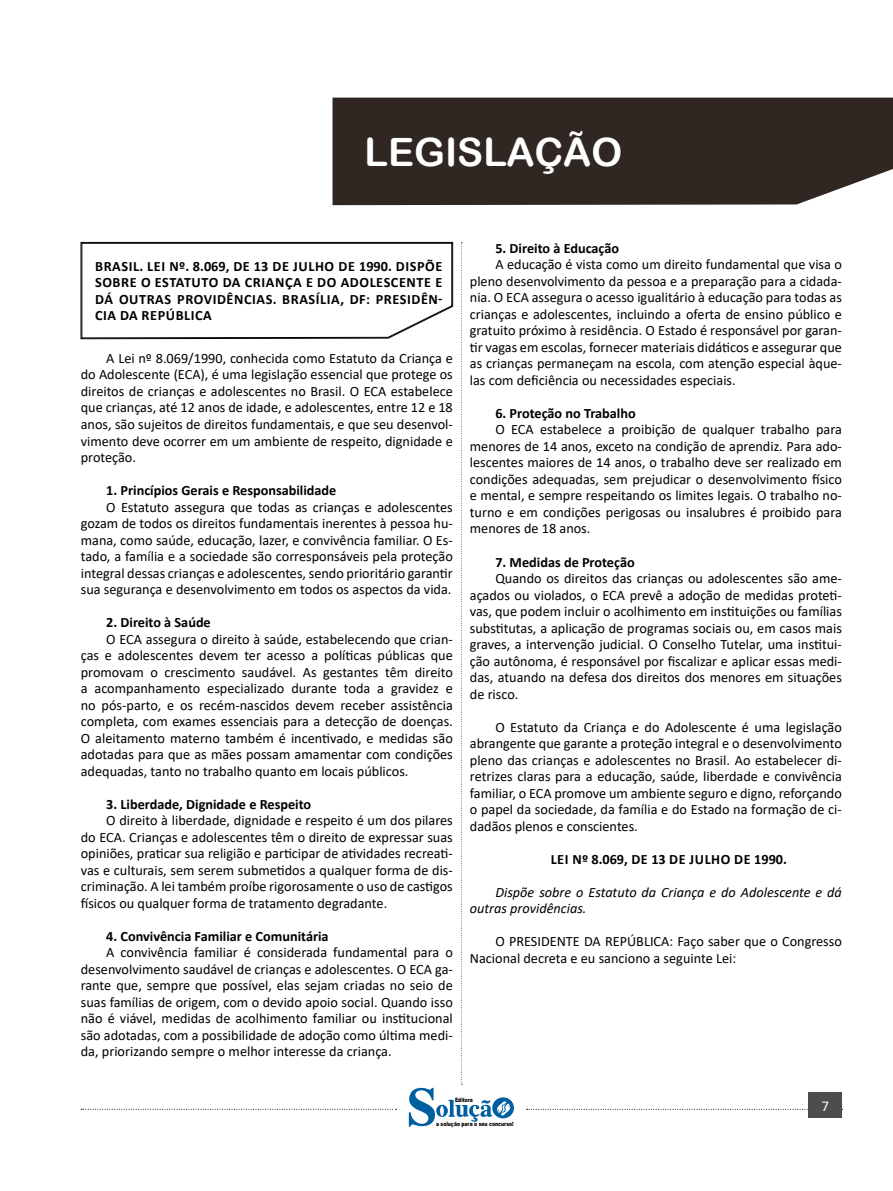
<style>
.page{position:relative;width:893px;height:1191px;background:#fff}
.page>*{position:absolute;margin:0;border:0;box-sizing:border-box;transform-origin:0 0}
.t1{font:39px "Arial Rounded MT Bold";color:#fff}
.t2{font:15px "Calibri";color:#fff}
.TEXTO_BASE{font:14.25px/16.5px "Calibri";color:#000;text-align:justify}
.TITULO_DE_ASSUNTO__CORPO{font:700 14.25px "Calibri";color:#000}
.CAIXINHAS{font:700 14.25px/16.5px "Calibri";letter-spacing:.04em;color:#000;text-align:justify}
.TEXTO_BASE-2{font:italic 14.25px/16.5px "Calibri";color:#000}
.TITULO_DE_LEI{font:700 14.25px "Calibri";letter-spacing:.04em;color:#000}
.t3{font:900 6px "Arial";color:#000;scale:.76 1}
</style>
<div class="page">
<div style="left:332px;top:98px;width:561px;height:107px;background:#302722"></div>
<svg style="left:527px;top:1109px;width:316px;height:1px"></svg>
<div style="left:809px;top:1092px;width:33px;height:26px;background:#4d4d4d"></div>
<svg style="left:81px;top:242px;width:433px;height:885px"></svg>
<h1 class="t1" style="left:365px;top:129px;width:259px">LEGISLAÇÃO</h1>
<p class="CAIXINHAS" style="left:95px;top:257px;width:349px">BRASIL. LEI Nº. 8.069, DE 13 DE JULHO DE 1990. DISPÕE SOBRE O ESTATUTO DA CRIANÇA E DO ADOLESCENTE E DÁ OUTRAS PROVIDÊNCIAS. BRASÍLIA, DF: PRESIDÊN-CIA DA REPÚBLICA</p>
<p class="TEXTO_BASE" style="left:81px;top:350px;width:374px;text-indent:26px">A Lei nº 8.069/1990, conhecida como Estatuto da Criança e do Adolescente (ECA), é uma legislação essencial que protege os direitos de crianças e adolescentes no Brasil. O ECA estabelece que crianças, até 12 anos de idade, e adolescentes, entre 12 e 18 anos, são sujeitos de direitos fundamentais, e que seu desenvol&shy;vimento deve ocorrer em um ambiente de respeito, dignidade e proteção.</p>
<p class="TITULO_DE_ASSUNTO__CORPO" style="left:106px;top:480px;width:232px">1. Princípios Gerais e Responsabilidade</p>
<p class="TEXTO_BASE" style="left:81px;top:498px;width:374px;text-indent:26px">O Estatuto assegura que todas as crianças e adolescentes gozam de todos os direitos fundamentais inerentes à pessoa hu&shy;mana, como saúde, educação, lazer, e convivência familiar. O Es&shy;tado, a família e a sociedade são corresponsáveis pela proteção integral dessas crianças e adolescentes, sendo prioritário garantir sua segurança e desenvolvimento em todos os aspectos da vida.</p>
<p class="TITULO_DE_ASSUNTO__CORPO" style="left:106px;top:612px;width:106px">2. Direito à Saúde</p>
<p class="TEXTO_BASE" style="left:81px;top:630px;width:374px;text-indent:26px">O ECA assegura o direito à saúde, estabelecendo que crian&shy;ças e adolescentes devem ter acesso a políticas públicas que promovam o crescimento saudável. As gestantes têm direito a acompanhamento especializado durante toda a gravidez e no pós-parto, e os recém-nascidos devem receber assistência completa, com exames essenciais para a detecção de doenças.<br>O aleitamento materno também é incentivado, e medidas são adotadas para que as mães possam amamentar com condições adequadas, tanto no trabalho quanto em locais públicos.</p>
<p class="TITULO_DE_ASSUNTO__CORPO" style="left:106px;top:794px;width:206px">3. Liberdade, Dignidade e Respeito</p>
<p class="TEXTO_BASE" style="left:81px;top:812px;width:374px;text-indent:26px">O direito à liberdade, dignidade e respeito é um dos pilares do ECA. Crianças e adolescentes têm o direito de expressar suas opiniões, praticar sua religião e participar de atividades recreati&shy;vas e culturais, sem serem submetidos a qualquer forma de dis&shy;criminação. A lei também proíbe rigorosamente o uso de castigos físicos ou qualquer forma de tratamento degradante.</p>
<p class="TITULO_DE_ASSUNTO__CORPO" style="left:106px;top:926px;width:224px">4. Convivência Familiar e Comunitária</p>
<p class="TEXTO_BASE" style="left:81px;top:944px;width:374px;text-indent:26px">A convivência familiar é considerada fundamental para o desenvolvimento saudável de crianças e adolescentes. O ECA ga&shy;rante que, sempre que possível, elas sejam criadas no seio de suas famílias de origem, com o devido apoio social. Quando isso não é viável, medidas de acolhimento familiar ou institucional são adotadas, com a possibilidade de adoção como última medi&shy;da, priorizando sempre o melhor interesse da criança.</p>
<p class="TITULO_DE_ASSUNTO__CORPO" style="left:495px;top:238px;width:125px">5. Direito à Educação</p>
<p class="TEXTO_BASE" style="left:470px;top:256px;width:374px;text-indent:26px">A educação é vista como um direito fundamental que visa o pleno desenvolvimento da pessoa e a preparação para a cidada&shy;nia. O ECA assegura o acesso igualitário à educação para todas as crianças e adolescentes, incluindo a oferta de ensino público e gratuito próximo à residência. O Estado é responsável por garan&shy;tir vagas em escolas, fornecer materiais didáticos e assegurar que as crianças permaneçam na escola, com atenção especial àque&shy;las com deficiência ou necessidades especiais.</p>
<p class="TITULO_DE_ASSUNTO__CORPO" style="left:495px;top:403px;width:142px">6. Proteção no Trabalho</p>
<p class="TEXTO_BASE" style="left:470px;top:421px;width:374px;text-indent:26px">O ECA estabelece a proibição de qualquer trabalho para menores de 14 anos, exceto na condição de aprendiz. Para ado&shy;lescentes maiores de 14 anos, o trabalho deve ser realizado em condições adequadas, sem prejudicar o desenvolvimento físico e mental, e sempre respeitando os limites legais. O trabalho no&shy;turno e em condições perigosas ou insalubres é proibido para menores de 18 anos.</p>
<p class="TITULO_DE_ASSUNTO__CORPO" style="left:495px;top:551px;width:141px">7. Medidas de Proteção</p>
<p class="TEXTO_BASE" style="left:470px;top:569px;width:374px;text-indent:26px">Quando os direitos das crianças ou adolescentes são ame&shy;açados ou violados, o ECA prevê a adoção de medidas proteti&shy;vas, que podem incluir o acolhimento em instituições ou famílias substitutas, a aplicação de programas sociais ou, em casos mais graves, a intervenção judicial. O Conselho Tutelar, uma institui&shy;ção autônoma, é responsável por fiscalizar e aplicar essas medi&shy;das, atuando na defesa dos direitos dos menores em situações de risco.</p>
<p class="TEXTO_BASE" style="left:470px;top:718px;width:374px;text-indent:26px">O Estatuto da Criança e do Adolescente é uma legislação abrangente que garante a proteção integral e o desenvolvimento pleno das crianças e adolescentes no Brasil. Ao estabelecer di&shy;retrizes claras para a educação, saúde, liberdade e convivência familiar, o ECA promove um ambiente seguro e digno, reforçando o papel da sociedade, da família e do Estado na formação de ci&shy;dadãos plenos e conscientes.</p>
<p class="TITULO_DE_LEI" style="left:551px;top:848px;width:238px">LEI Nº 8.069, DE 13 DE JULHO DE 1990.</p>
<p class="TEXTO_BASE-2" style="left:470px;top:883px;width:374px;text-indent:26px">Dispõe sobre o Estatuto da Criança e do Adolescente e dá outras providências.</p>
<p class="TEXTO_BASE" style="left:470px;top:932px;width:374px;text-indent:26px">O PRESIDENTE DA REPÚBLICA: Faço saber que o Congresso<br>Nacional decreta e eu sanciono a seguinte Lei:</p>
<p class="t3" style="left:455px;top:1095px;width:25px">Editora</p>
<p class="t3" style="left:436px;top:1119px;width:103px">a solução para o seu concurso!</p>
<p class="t2" style="left:821px;top:1095px;width:9px">7</p>
</div>
